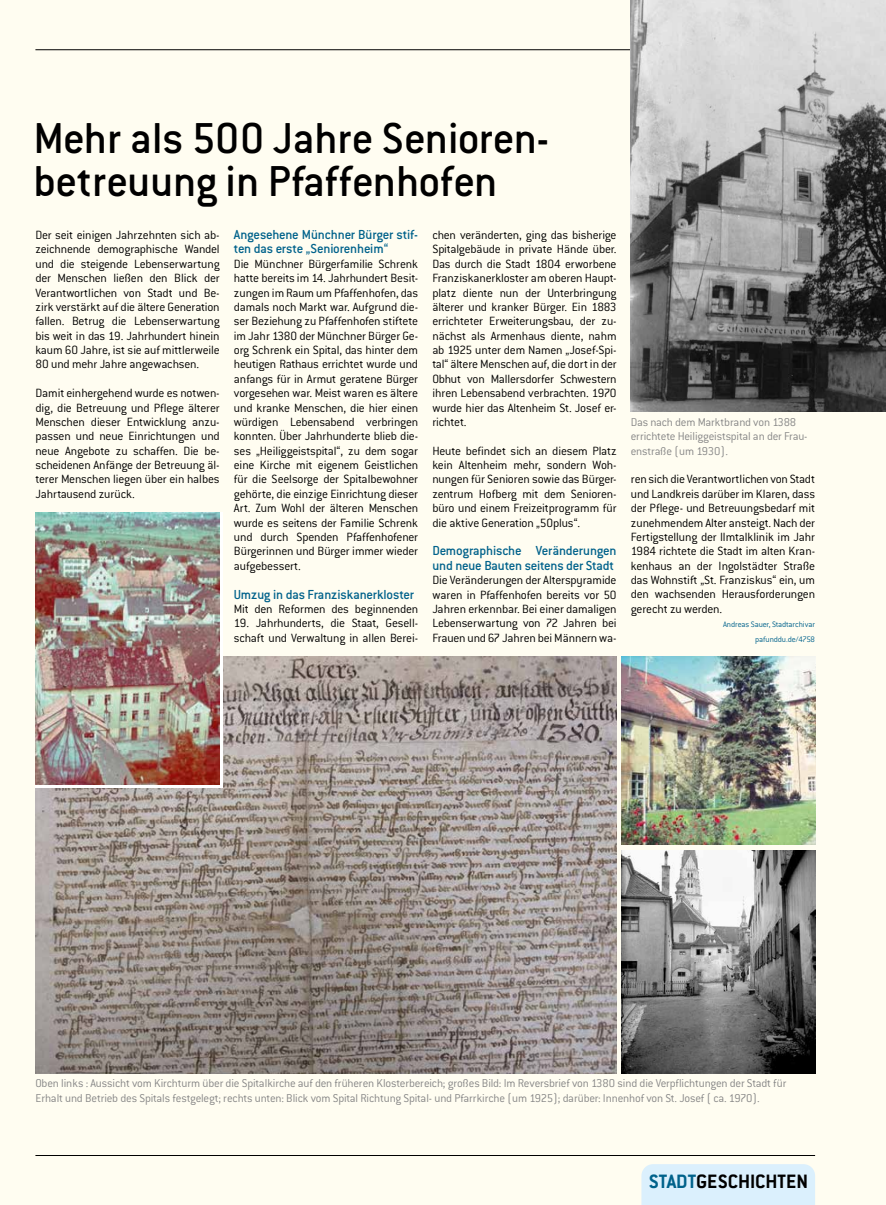
<style>
.page{position:relative;width:886px;height:1205px;background:#fffdf1}
.page>*{position:absolute;margin:0;border:0;box-sizing:border-box;transform-origin:0 0}
.t1{font:500 47.5px/43.1px "Conduit ITC Std";color:#000}
.t2{font:700 21.25px "Conduit ITC Std";color:#000}
.t3{font:500 14.38px/14.4px "Conduit ITC Std";letter-spacing:-.015em;color:#00628b}
.t4{font:300 13.12px/14.4px "Conduit ITC Std";letter-spacing:-.015em;color:#000;text-align:justify}
.t5{font:300 12.5px/14.4px "Conduit ITC Std";letter-spacing:-.015em;color:#878787}
.t6{font:300 8.75px/14.4px "Conduit ITC Std";letter-spacing:-.015em;color:#00628b;text-align:right}
.s1{color:#00628b}
</style>
<div class="page">
<hr style="left:35px;top:50px;width:706px;height:1px;background:#000">
<hr style="left:35px;top:1155px;width:780px;height:1px;background:#000">
<div style="left:641px;top:1164px;width:174px;height:41px;background:#dbf0fd"></div>
<img style="left:631px;top:0;width:255px;height:412px">
<img style="left:35px;top:656px;width:582px;height:417px">
<img style="left:622px;top:850px;width:193px;height:223px">
<svg style="left:35px;top:512px;width:188px;height:276px;fill:#fff"></svg>
<img style="left:35px;top:512px;width:185px;height:272px">
<img style="left:622px;top:656px;width:193px;height:189px">
<h1 class="t1" style="left:34px;top:115px;width:517px">Mehr als 500 Jahre Senioren&shy;betreuung in Pfaffenhofen</h1>
<p class="t4" style="left:35px;top:227px;width:186px">Der seit einigen Jahrzehnten sich ab&shy;zeichnende demographische Wandel und die steigende Lebenserwartung der Menschen ließen den Blick der Verantwortlichen von Stadt und Be&shy;zirk verstärkt auf die ältere Generation fallen. Betrug die Lebenserwartung bis weit in das 19. Jahrhundert hinein kaum 60 Jahre, ist sie auf mittlerweile 80 und mehr Jahre angewachsen.</p>
<p class="t4" style="left:35px;top:385px;width:186px">Damit einhergehend wurde es notwen&shy;dig, die Betreuung und Pflege älterer Menschen dieser Entwicklung anzu&shy;passen und neue Einrichtungen und neue Angebote zu schaffen. Die be&shy;scheidenen Anfänge der Betreuung äl&shy;terer Menschen liegen über ein halbes Jahrtausend zurück.</p>
<p class="t3" style="left:234px;top:227px;width:186px">Angesehene Münchner Bürger stif&shy;ten das erste „Seniorenheim“</p>
<p class="t4" style="left:234px;top:256px;width:186px">Die Münchner Bürgerfamilie Schrenk hatte bereits im 14. Jahrhundert Besit&shy;zungen im Raum um Pfaffenhofen, das damals noch Markt war. Aufgrund die&shy;ser Beziehung zu Pfaffenhofen stiftete im Jahr 1380 der Münchner Bürger Ge&shy;org Schrenk ein Spital, das hinter dem heutigen Rathaus errichtet wurde und anfangs für in Armut geratene Bürger vorgesehen war. Meist waren es ältere und kranke Menschen, die hier einen würdigen Lebensabend verbringen konnten. Über Jahrhunderte blieb die&shy;ses „Heiliggeistspital“, zu dem sogar eine Kirche mit eigenem Geistlichen für die Seelsorge der Spitalbewohner gehörte, die einzige Einrichtung dieser Art. Zum Wohl der älteren Menschen wurde es seitens der Familie Schrenk und durch Spenden Pfaffenhofener Bürgerinnen und Bürger immer wieder aufgebessert.</p>
<p class="t3" style="left:234px;top:586px;width:182px">Umzug in das Franziskanerkloster</p>
<p class="t4" style="left:234px;top:601px;width:186px">Mit den Reformen des beginnenden</p>
<p class="t4" style="left:234px;top:615px;width:186px">19. Jahrhunderts, die Staat, Gesell&shy;schaft und Verwaltung in allen Berei-</p>
<p class="t4" style="left:432px;top:227px;width:186px">chen veränderten, ging das bisherige Spitalgebäude in private Hände über.<br>Das durch die Stadt 1804 erworbene Franziskanerkloster am oberen Haupt&shy;platz diente nun der Unterbringung älterer und kranker Bürger. Ein 1883 errichteter Erweiterungsbau, der zu&shy;nächst als Armenhaus diente, nahm ab 1925 unter dem Namen „Josef-Spi&shy;tal“ ältere Menschen auf, die dort in der Obhut von Mallersdorfer Schwestern ihren Lebensabend verbrachten. 1970 wurde hier das Altenheim St. Josef er&shy;richtet.</p>
<p class="t4" style="left:432px;top:443px;width:186px">Heute befindet sich an diesem Platz kein Altenheim mehr, sondern Woh&shy;nungen für Senioren sowie das Bürger&shy;zentrum Hofberg mit dem Senioren&shy;büro und einem Freizeitprogramm für die aktive Generation „50plus“.</p>
<p class="t3" style="left:432px;top:543px;width:186px">Demographische Veränderungen und neue Bauten seitens der Stadt</p>
<p class="t4" style="left:432px;top:572px;width:186px">Die Veränderungen der Alterspyramide waren in Pfaffenhofen bereits vor 50<br>Jahren erkennbar. Bei einer damaligen Lebenserwartung von 72 Jahren bei Frauen und 67 Jahren bei Männern wa-</p>
<p class="t5" style="left:631px;top:414px;width:178px">Das nach dem Marktbrand von 1388 errichtete Heiliggeistspital an der Frau&shy;enstraße (um 1930).</p>
<p class="t4" style="left:631px;top:472px;width:186px">ren sich die Verantwortlichen von Stadt und Landkreis darüber im Klaren, dass der Pflege- und Betreuungsbedarf mit zunehmendem Alter ansteigt. Nach der Fertigstellung der Ilmtalklinik im Jahr 1984 richtete die Stadt im alten Kran&shy;kenhaus an der Ingolstädter Straße das Wohnstift „St. Franziskus“ ein, um den wachsenden Herausforderungen gerecht zu werden.</p>
<p class="t6" style="left:723px;top:617px;width:94px">Andreas Sauer, Stadtarchivar pafunddu.de/4758</p>
<p class="t5" style="left:35px;top:1076px;width:752px">Oben links : Aussicht vom Kirchturm über die Spitalkirche auf den früheren Klosterbereich; großes Bild: Im Reversbrief von 1380 sind die Verpflichtungen der Stadt für<br>Erhalt und Betrieb des Spitals festgelegt; rechts unten: Blick vom Spital Richtung Spital- und Pfarrkirche (um 1925); darüber: Innenhof von St. Josef ( ca. 1970).</p>
<h2 class="t2" style="left:649px;top:1169px;width:161px"><span class="s1">STADT</span>GESCHICHTEN</h2>
</div>
